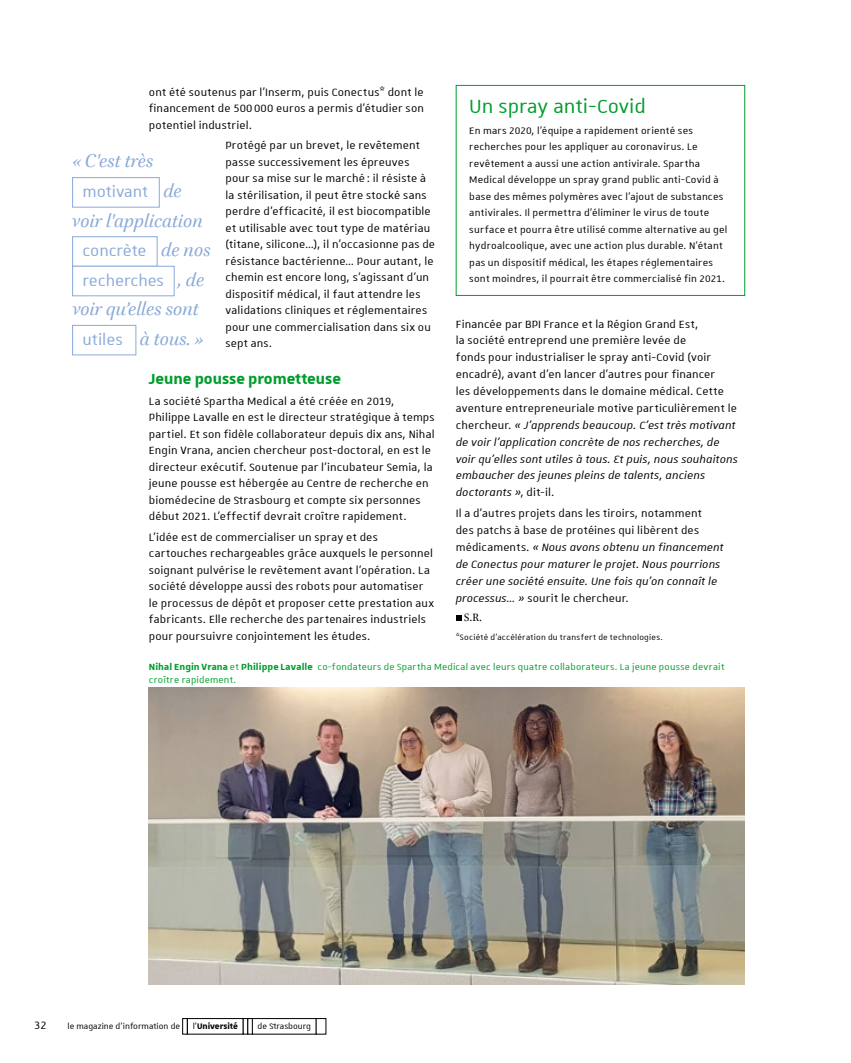
<style>
.page{position:relative;width:851px;height:1063px;background:#fff}
.page>*{position:absolute;margin:0;border:0;box-sizing:border-box;transform-origin:0 0}
.t1{font:25.5px "Unistra B";color:#009d2d}
.t2{font:italic 21px/29.5px "Brill";color:#8aaad9;text-align:center}
.t3{font:20.7px/29.5px "Unistra D";letter-spacing:-.005em;color:#8aaad9}
.t4{font:700 19.5px "Unistra B";color:#009d2d}
.t5{font:14.4px "Unistra A";color:#000}
.t6{font:14.25px/16.5px "Unistra B";letter-spacing:.01em;color:#000}
.t7{font:italic 14.25px/16.8px "Unistra B";letter-spacing:.005em;color:#000}
.t8{font:12.75px/16.5px "Unistra B";letter-spacing:.015em;color:#000}
.t9{font:12px/12.8px "Unistra B";letter-spacing:.02em;color:#009d2d}
.t10{font:12px "Brill";color:#000}
.t11{font:10.8px "Unistra A";color:#000}
.t12{font:10.8px "Unistra D";color:#000}
.t13{font:10.5px "Unistra A";letter-spacing:.02em;color:#000}
.s1{font-family:"Brill";font-style:italic;font-size:21px}
.s2{font-family:"Unistra D";font-style:normal;font-size:20.7px}
.s3{font-style:italic}
.s4{font-style:normal}
.s5{font-weight:700}
.s6{font-family:"Unistra D"}
.s7{font-family:"Unistra D";font-weight:700}
</style>
<div class="page">
<svg style="left:456px;top:615px;width:5px;height:6px"></svg>
<img style="left:149px;top:687px;width:595px;height:297px">
<div style="left:455px;top:85px;width:290px;height:211px;border:1px solid #009d2d"></div>
<div style="left:72px;top:177px;width:87px;height:30px;border:1px solid #8aaad9"></div>
<div style="left:72px;top:236px;width:85px;height:31px;border:1px solid #8aaad9"></div>
<div style="left:72px;top:266px;width:102px;height:30px;border:1px solid #8aaad9"></div>
<div style="left:72px;top:325px;width:64px;height:30px;border:1px solid #8aaad9"></div>
<div style="left:182px;top:1018px;width:5px;height:16px;border:1px solid #000"></div>
<div style="left:187px;top:1018px;width:56px;height:16px;border:1px solid #000"></div>
<div style="left:247px;top:1018px;width:6px;height:16px;border:1px solid #000"></div>
<div style="left:252px;top:1018px;width:64px;height:16px;border:1px solid #000"></div>
<p class="t6" style="left:149px;top:83px;width:276px;text-align:justify">ont été soutenus par l'Inserm, puis Conectus* dont le financement de 500 000 euros a permis d'étudier son potentiel industriel.</p>
<p class="t6" style="left:225px;top:137px;width:211px">Protégé par un brevet, le revêtement passe successivement les épreuves pour sa mise sur le marché : il résiste à la stérilisation, il peut être stocké sans perdre d’efficacité, il est biocompatible et utilisable avec tout type de matériau (titane, silicone…), il n'occasionne pas de résistance bactérienne… Pour autant, le chemin est encore long, s'agissant d'un dispositif médical, il faut attendre les validations cliniques et réglementaires pour une commercialisation dans six ou sept ans.</p>
<h3 class="t4" style="left:149px;top:368px;width:194px">Jeune pousse prometteuse</h3>
<p class="t6" style="left:149px;top:392px;width:287px">La société Spartha Medical a été créée en 2019, Philippe Lavalle en est le directeur stratégique à temps partiel. Et son fidèle collaborateur depuis dix ans, Nihal Engin Vrana, ancien chercheur post-doctoral, en est le directeur exécutif. Soutenue par l’incubateur Semia, la jeune pousse est hébergée au Centre de recherche en biomédecine de Strasbourg et compte six personnes début 2021. L'effectif devrait croître rapidement.</p>
<p class="t6" style="left:149px;top:528px;width:286px">L'idée est de commercialiser un spray et des cartouches rechargeables grâce auxquels le personnel soignant pulvérise le revêtement avant l'opération. La société développe aussi des robots pour automatiser le processus de dépôt et proposer cette prestation aux fabricants. Elle recherche des partenaires industriels pour poursuivre conjointement les études.</p>
<h1 class="t1" style="left:469px;top:93px;width:178px">Un spray anti-Covid</h1>
<p class="t8" style="left:469px;top:122px;width:259px">En mars 2020, l'équipe a rapidement orienté ses recherches pour les appliquer au coronavirus. Le revêtement a aussi une action antivirale. Spartha Medical développe un spray grand public anti-Covid à base des mêmes polymères avec l'ajout de substances antivirales. Il permettra d'éliminer le virus de toute surface et pourra être utilisé comme alternative au gel hydroalcoolique, avec une action plus durable. N'étant pas un dispositif médical, les étapes réglementaires sont moindres, il pourrait être commercialisé fin 2021.</p>
<h2 class="t2" style="left:72px;top:147px;width:83px">« C'est très</h2>
<h3 class="t3" style="left:82px;top:176px;width:101px">motivant <span class="s1">de</span></h3>
<h2 class="t2" style="left:72px;top:206px;width:132px">voir l'application</h2>
<h3 class="t3" style="left:82px;top:235px;width:130px">concrète <span class="s1">de nos </span>recherches <span class="s1">, de</span></h3>
<h2 class="t2" style="left:72px;top:295px;width:133px">voir qu’elles sont <span class="s2">utiles</span> à tous. »</h2>
<p class="t6" style="left:455px;top:315px;width:283px">Financée par BPI France et la Région Grand Est,<br>la société entreprend une première levée de<br>fonds pour industrialiser le spray anti-Covid (voir encadré), avant d'en lancer d'autres pour financer<br>les développements dans le domaine médical. Cette aventure entrepreneuriale motive particulièrement le chercheur. <span class="s3">« J'apprends beaucoup. C'est très motivant de voir l'application concrète de nos recherches, de voir qu’elles sont utiles à tous. Et puis, nous souhaitons embaucher des jeunes pleins de talents, anciens doctorants »</span>, dit-il.</p>
<p class="t7" style="left:455px;top:505px;width:269px"><span class="s4">Il a d'autres projets dans les tiroirs, notamment<br>des patchs à base de protéines qui libèrent des médicaments.</span> « Nous avons obtenu un financement de Conectus pour maturer le projet. Nous pourrions créer une société ensuite. Une fois qu’on connaît le processus… » <span class="s4">sourit le chercheur.</span></p>
<p class="t10" style="left:464px;top:609px;width:19px">S.R.</p>
<p class="t13" style="left:455px;top:632px;width:208px">*Société d'accélération du transfert de technologies.</p>
<p class="t9" style="left:149px;top:660px;width:577px"><span class="s5">Nihal Engin Vrana</span> et <span class="s5">Philippe Lavalle</span> co-fondateurs de Spartha Medical avec leurs quatre collaborateurs. La jeune pousse devrait croître rapidement.</p>
<p class="t5" style="left:34px;top:1018px;width:14px">32</p>
<p class="t11" style="left:67px;top:1021px;width:172px">le magazine d’information de <span class="s6">l’</span><span class="s7">Université</span></p>
<p class="t12" style="left:257px;top:1020px;width:55px">de Strasbourg</p>
</div>
